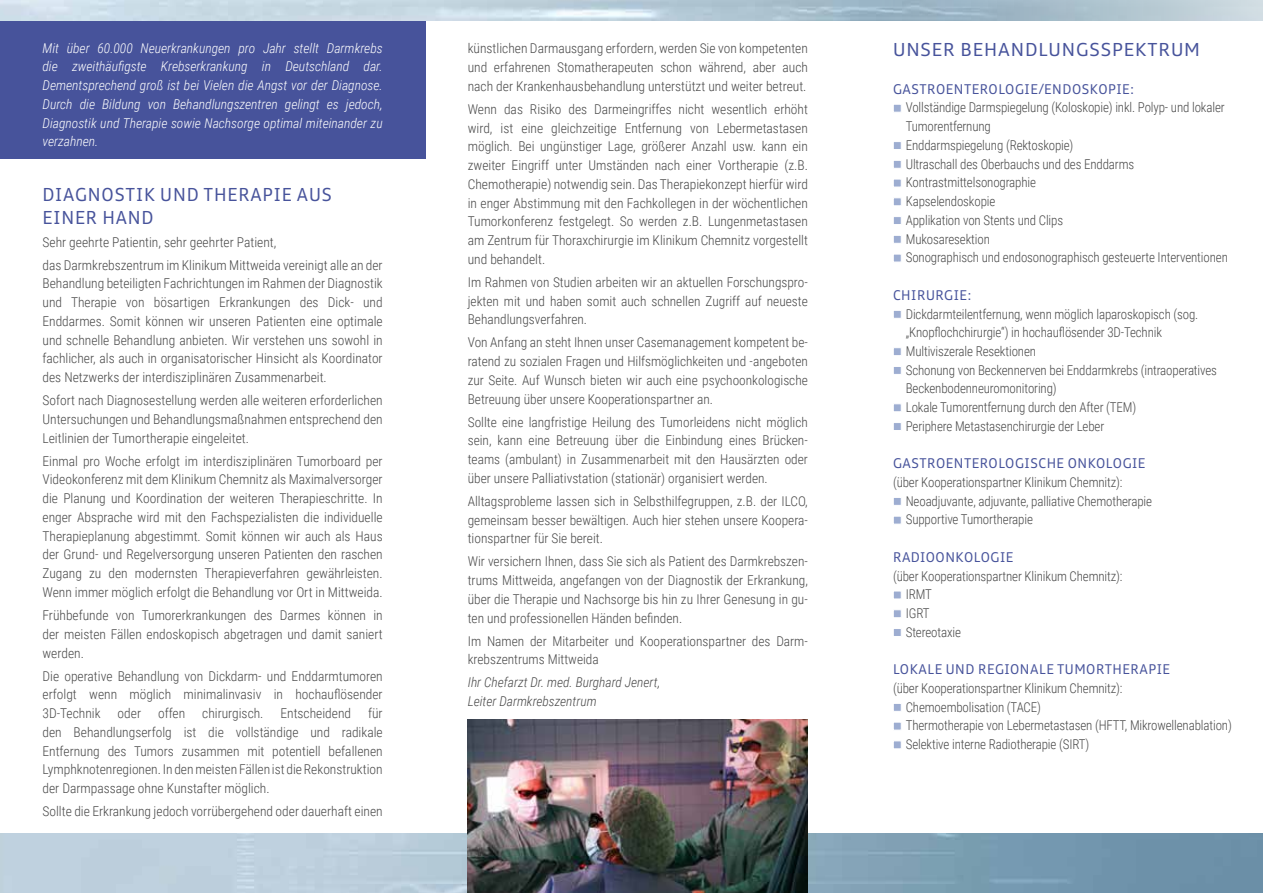
<style>
.page{position:relative;width:1263px;height:893px;background:#fff}
.page>*{position:absolute;margin:0;border:0;box-sizing:border-box;transform-origin:0 0}
.t1{font:18px/23px "Audi Type";letter-spacing:.05em;color:#47539b;scale:.96 1}
.t2{font:18px "Audi Type";letter-spacing:.05em;color:#47539b}
.t3{font:300 13.5px/18.8px "Roboto Condensed";letter-spacing:-.01em;color:#484848;text-align:justify}
.t4{font:300 13.5px/18.8px "Roboto Condensed";letter-spacing:-.01em;color:#484848;scale:.96 1}
.t5{font:italic 300 13.5px/18.8px "Roboto Condensed";color:#fff;text-align:justify}
.t6{font:13.5px "Audi Type";letter-spacing:.04em;color:#47539b;scale:.96 1}
.t7{font:italic 300 13.5px/18.8px "Roboto Condensed";color:#484848}
</style>
<div class="page">
<div style="left:0;top:0;width:425px;height:159px;background:#47539b"></div>
<img style="left:0;top:0;width:1263px;height:21px">
<img style="left:0;top:833px;width:1263px;height:60px">
<div style="left:893px;top:104px;width:8px;height:8px;background:#9dadd1;border:1px solid #fff"></div>
<div style="left:893px;top:141px;width:8px;height:9px;background:#9dadd1;border:1px solid #fff"></div>
<div style="left:893px;top:160px;width:8px;height:9px;background:#9dadd1;border:1px solid #fff"></div>
<div style="left:893px;top:179px;width:8px;height:8px;background:#9dadd1;border:1px solid #fff"></div>
<div style="left:893px;top:198px;width:8px;height:8px;background:#9dadd1;border:1px solid #fff"></div>
<div style="left:893px;top:216px;width:8px;height:9px;background:#9dadd1;border:1px solid #fff"></div>
<div style="left:893px;top:235px;width:8px;height:9px;background:#9dadd1;border:1px solid #fff"></div>
<div style="left:893px;top:254px;width:8px;height:8px;background:#9dadd1;border:1px solid #fff"></div>
<div style="left:893px;top:310px;width:8px;height:9px;background:#9dadd1;border:1px solid #fff"></div>
<div style="left:893px;top:347px;width:8px;height:9px;background:#9dadd1;border:1px solid #fff"></div>
<div style="left:893px;top:366px;width:8px;height:9px;background:#9dadd1;border:1px solid #fff"></div>
<div style="left:893px;top:403px;width:8px;height:9px;background:#9dadd1;border:1px solid #fff"></div>
<div style="left:893px;top:422px;width:8px;height:9px;background:#9dadd1;border:1px solid #fff"></div>
<div style="left:893px;top:497px;width:8px;height:9px;background:#9dadd1;border:1px solid #fff"></div>
<div style="left:893px;top:516px;width:8px;height:8px;background:#9dadd1;border:1px solid #fff"></div>
<div style="left:893px;top:591px;width:8px;height:8px;background:#9dadd1;border:1px solid #fff"></div>
<div style="left:893px;top:609px;width:8px;height:9px;background:#9dadd1;border:1px solid #fff"></div>
<div style="left:893px;top:628px;width:8px;height:9px;background:#9dadd1;border:1px solid #fff"></div>
<div style="left:893px;top:703px;width:8px;height:9px;background:#9dadd1;border:1px solid #fff"></div>
<div style="left:893px;top:722px;width:8px;height:8px;background:#9dadd1;border:1px solid #fff"></div>
<div style="left:893px;top:741px;width:8px;height:8px;background:#9dadd1;border:1px solid #fff"></div>
<img style="left:468px;top:719px;width:340px;height:174px">
<p class="t5" style="left:43px;top:38px;width:342px">Mit über 60.000 Neuerkrankungen pro Jahr stellt Darmkrebs die zweithäufigste Krebserkrankung in Deutschland dar.<br>Dementsprechend groß ist bei Vielen die Angst vor der Diagnose.<br>Durch die Bildung von Behandlungszentren gelingt es jedoch, Diagnostik und Therapie sowie Nachsorge optimal miteinander zu verzahnen.</p>
<h1 class="t1" style="left:43px;top:183px;width:303px">DIAGNOSTIK UND THERAPIE AUS<br>EINER HAND</h1>
<p class="t3" style="left:43px;top:230px;width:342px;line-height:23px">Sehr geehrte Patientin, sehr geehrter Patient,<br>das Darmkrebszentrum im Klinikum Mittweida vereinigt alle an der</p>
<p class="t3" style="left:43px;top:274px;width:342px">Behandlung beteiligten Fachrichtungen im Rahmen der Diagnostik und Therapie von bösartigen Erkrankungen des Dick- und Enddarmes. Somit können wir unseren Patienten eine optimale und schnelle Behandlung anbieten. Wir verstehen uns sowohl in fachlicher, als auch in organisatorischer Hinsicht als Koordinator des Netzwerks der interdisziplinären Zusammenarbeit.</p>
<p class="t3" style="left:43px;top:390px;width:342px">Sofort nach Diagnosestellung werden alle weiteren erforderlichen Untersuchungen und Behandlungsmaßnahmen entsprechend den Leitlinien der Tumortherapie eingeleitet.</p>
<p class="t3" style="left:43px;top:451px;width:342px">Einmal pro Woche erfolgt im interdisziplinären Tumorboard per Videokonferenz mit dem Klinikum Chemnitz als Maximalversorger die Planung und Koordination der weiteren Therapieschritte. In enger Absprache wird mit den Fachspezialisten die individuelle Therapieplanung abgestimmt. Somit können wir auch als Haus der Grund- und Regelversorgung unseren Patienten den raschen Zugang zu den modernsten Therapieverfahren gewährleisten.<br>Wenn immer möglich erfolgt die Behandlung vor Ort in Mittweida.</p>
<p class="t3" style="left:43px;top:605px;width:342px">Frühbefunde von Tumorerkrankungen des Darmes können in der meisten Fällen endoskopisch abgetragen und damit saniert werden.</p>
<p class="t3" style="left:43px;top:666px;width:342px">Die operative Behandlung von Dickdarm- und Enddarmtumoren erfolgt wenn möglich minimalinvasiv in hochauflösender 3D-Technik</p>
<p class="t3" style="left:43px;top:703px;width:342px;text-indent:326px">für den Behandlungserfolg ist die vollständige und radikale Entfernung des Tumors zusammen mit potentiell befallenen Lymphknotenregionen. In den meisten Fällen ist die Rekonstruktion der Darmpassage ohne Kunstafter möglich.</p>
<p class="t3" style="left:43px;top:801px;width:342px">Sollte die Erkrankung jedoch vorrübergehend oder dauerhaft einen</p>
<p class="t3" style="left:118px;top:703px;width:25px">oder</p>
<p class="t3" style="left:158px;top:703px;width:29px">offen</p>
<p class="t3" style="left:202px;top:703px;width:63px">chirurgisch.</p>
<p class="t3" style="left:280px;top:703px;width:72px">Entscheidend</p>
<p class="t3" style="left:468px;top:39px;width:342px">künstlichen Darmausgang erfordern, werden Sie von kompetenten und erfahrenen Stomatherapeuten schon während, aber auch nach der Krankenhausbehandlung unterstützt und weiter betreut.</p>
<p class="t3" style="left:468px;top:99px;width:342px">Wenn das Risiko des Darmeingriffes nicht wesentlich erhöht wird, ist eine gleichzeitige Entfernung von Lebermetastasen möglich. Bei ungünstiger Lage, größerer Anzahl usw. kann ein zweiter Eingriff unter Umständen nach einer Vortherapie (z.B.<br>Chemotherapie) notwendig sein. Das Therapiekonzept hierfür wird in enger Abstimmung mit den Fachkollegen in der wöchentlichen Tumorkonferenz festgelegt. So werden z.B. Lungenmetastasen am Zentrum für Thoraxchirurgie im Klinikum Chemnitz vorgestellt und behandelt.</p>
<p class="t3" style="left:468px;top:272px;width:342px">Im Rahmen von Studien arbeiten wir an aktuellen Forschungspro&shy;jekten mit und haben somit auch schnellen Zugriff auf neueste Behandlungsverfahren.</p>
<p class="t3" style="left:468px;top:333px;width:342px">Von Anfang an steht Ihnen unser Casemanagement kompetent be&shy;ratend zu sozialen Fragen und Hilfsmöglichkeiten und -angeboten zur Seite. Auf Wunsch bieten wir auch eine psychoonkologische Betreuung über unsere Kooperationspartner an.</p>
<p class="t3" style="left:468px;top:412px;width:342px">Sollte eine langfristige Heilung des Tumorleidens nicht möglich sein, kann eine Betreuung über die Einbindung eines Brücken&shy;teams (ambulant) in Zusammenarbeit mit den Hausärzten oder über unsere Palliativstation (stationär) organisiert werden.</p>
<p class="t3" style="left:468px;top:491px;width:342px">Alltagsprobleme lassen sich in Selbsthilfegruppen, z.B. der ILCO, gemeinsam besser bewältigen. Auch hier stehen unsere Koopera&shy;tionspartner für Sie bereit.</p>
<p class="t3" style="left:468px;top:552px;width:342px">Wir versichern Ihnen, dass Sie sich als Patient des Darmkrebszen&shy;trums Mittweida, angefangen von der Diagnostik der Erkrankung, über die Therapie und Nachsorge bis hin zu Ihrer Genesung in gu&shy;ten und professionellen Händen befinden.</p>
<p class="t3" style="left:468px;top:631px;width:342px">Im Namen der Mitarbeiter und Kooperationspartner des Darm&shy;krebszentrums Mittweida</p>
<p class="t7" style="left:468px;top:673px;width:194px">Ihr Chefarzt Dr. med. Burghard Jenert,<br>Leiter Darmkrebszentrum</p>
<h1 class="t2" style="left:893px;top:39px;width:309px">UNSER BEHANDLUNGSSPEKTRUM</h1>
<p class="t6" style="left:893px;top:80px;width:253px">GASTROENTEROLOGIE/ENDOSKOPIE:</p>
<p class="t4" style="left:906px;top:98px;width:337px">Vollständige Darmspiegelung (Koloskopie) inkl. Polyp- und lokaler Tumorentfernung<br>Enddarmspiegelung (Rektoskopie)<br>Ultraschall des Oberbauchs und des Enddarms Kontrastmittelsonographie<br>Kapselendoskopie<br>Applikation von Stents und Clips<br>Mukosaresektion<br>Sonographisch und endosonographisch gesteuerte Interventionen</p>
<p class="t6" style="left:893px;top:287px;width:83px">CHIRURGIE:</p>
<p class="t4" style="left:906px;top:304px;width:326px">Dickdarmteilentfernung, wenn möglich laparoskopisch (sog. „Knopflochchirurgie“) in hochauflösender 3D-Technik Multiviszerale Resektionen<br>Schonung von Beckennerven bei Enddarmkrebs (intraoperatives Beckenbodenneuromonitoring)<br>Lokale Tumorentfernung durch den After (TEM)<br>Periphere Metastasenchirurgie der Leber</p>
<p class="t6" style="left:893px;top:455px;width:264px">GASTROENTEROLOGISCHE ONKOLOGIE</p>
<p class="t4" style="left:906px;top:472px;width:258px;text-indent:-13px">(über Kooperationspartner Klinikum Chemnitz):<br>Neoadjuvante, adjuvante, palliative Chemotherapie<br>Supportive Tumortherapie</p>
<p class="t6" style="left:893px;top:549px;width:127px">RADIOONKOLOGIE</p>
<p class="t4" style="left:906px;top:566px;width:227px;text-indent:-13px">(über Kooperationspartner Klinikum Chemnitz):<br>IRMT<br>IGRT<br>Stereotaxie</p>
<p class="t6" style="left:893px;top:661px;width:290px">LOKALE UND REGIONALE TUMORTHERAPIE</p>
<p class="t4" style="left:906px;top:678px;width:341px;text-indent:-13px">(über Kooperationspartner Klinikum Chemnitz):<br>Chemoembolisation (TACE)<br>Thermotherapie von Lebermetastasen (HFTT, Mikrowellenablation)<br>Selektive interne Radiotherapie (SIRT)</p>
</div>
